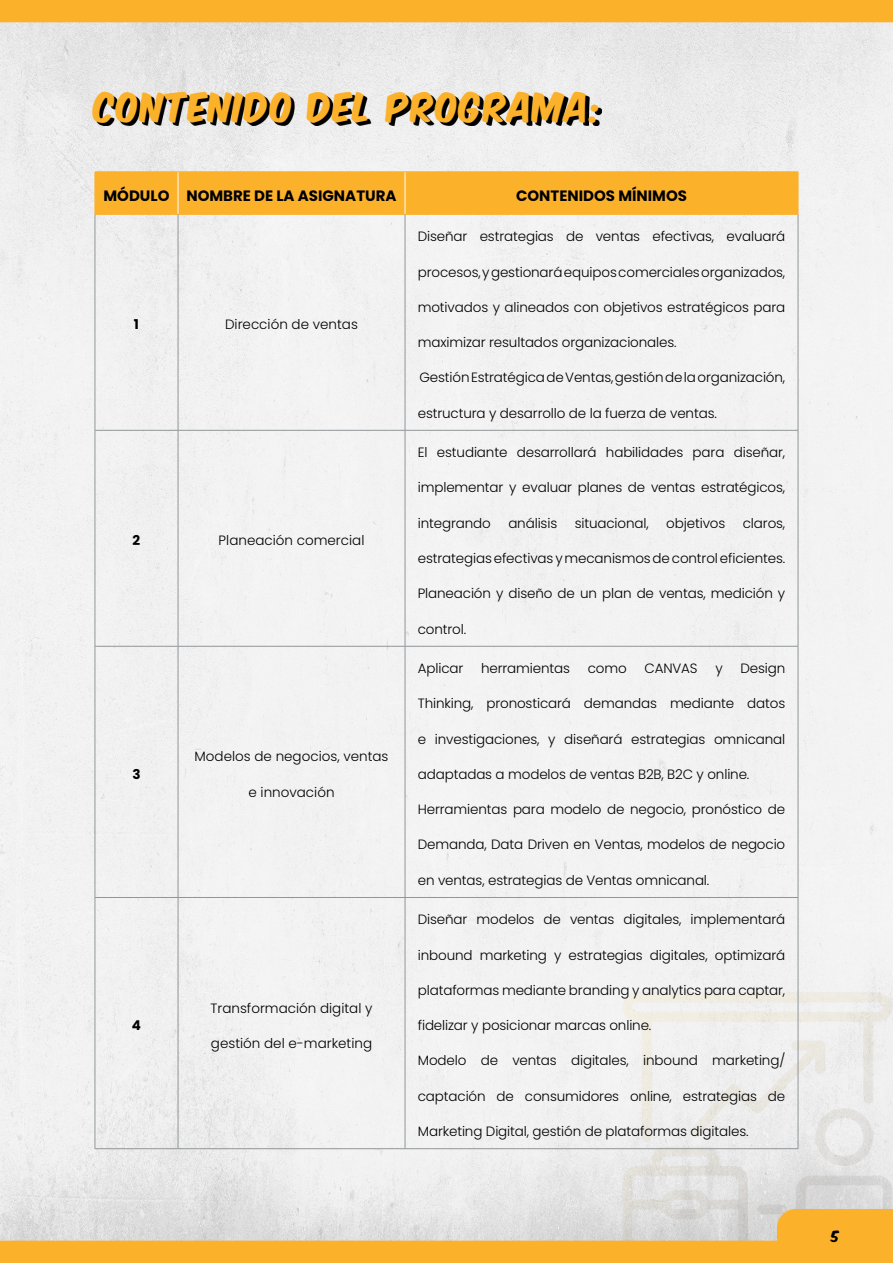
<style>
.page{position:relative;width:893px;height:1263px;background:#fff}
.page>*{position:absolute;margin:0;border:0;box-sizing:border-box;transform-origin:0 0}
.t1{font:34.5px "Komika Axis";letter-spacing:.05em;color:#fcb12b;scale:.94 1}
.t2{font:700 15px "Poppins";color:#000}
.t3{font:300 13.5px "Poppins";letter-spacing:-.01em;color:#000}
.t4{font:700 13.5px "Poppins";color:#000}
.t5{font:13.5px "Komika Axis";color:#000}
</style>
<div class="page">
<img style="left:0;top:22px;width:893px;height:1219px">
<img style="left:623px;top:992px;width:270px;height:249px">
<div style="left:0;top:1241px;width:893px;height:22px;background:#fcb12a"></div>
<div style="left:0;top:0;width:893px;height:22px;background:#fcb12a"></div>
<div style="left:776px;top:1208px;width:117px;height:55px;background:#fcb12b"></div>
<div style="left:96px;top:173px;width:702px;height:41px;background:#fcb12b"></div>
<hr style="left:178px;top:172px;width:1px;height:42px;background:#fff">
<hr style="left:405px;top:172px;width:1px;height:42px;background:#fff">
<hr style="left:95px;top:172px;width:83px;height:1px;background:#fcb12b">
<hr style="left:95px;top:172px;width:1px;height:42px;background:#fcb12b">
<hr style="left:178px;top:172px;width:227px;height:1px;background:#fcb12b">
<hr style="left:405px;top:172px;width:393px;height:1px;background:#fcb12b">
<hr style="left:798px;top:172px;width:1px;height:42px;background:#fcb12b">
<hr style="left:95px;top:214px;width:83px;height:1px;background:#fcb12b">
<hr style="left:178px;top:214px;width:227px;height:1px;background:#fcb12b">
<hr style="left:405px;top:214px;width:393px;height:1px;background:#fcb12b">
<hr style="left:95px;top:215px;width:1px;height:215px;background:#919698">
<hr style="left:178px;top:215px;width:1px;height:215px;background:#919698">
<hr style="left:405px;top:215px;width:1px;height:215px;background:#919698">
<hr style="left:798px;top:215px;width:1px;height:215px;background:#919698">
<hr style="left:95px;top:430px;width:83px;height:1px;background:#919698">
<hr style="left:95px;top:430px;width:1px;height:216px;background:#919698">
<hr style="left:178px;top:430px;width:227px;height:1px;background:#919698">
<hr style="left:178px;top:430px;width:1px;height:216px;background:#919698">
<hr style="left:405px;top:430px;width:393px;height:1px;background:#919698">
<hr style="left:405px;top:430px;width:1px;height:216px;background:#919698">
<hr style="left:798px;top:430px;width:1px;height:216px;background:#919698">
<hr style="left:95px;top:646px;width:83px;height:1px;background:#919698">
<hr style="left:95px;top:646px;width:1px;height:251px;background:#919698">
<hr style="left:178px;top:646px;width:227px;height:1px;background:#919698">
<hr style="left:178px;top:646px;width:1px;height:251px;background:#919698">
<hr style="left:405px;top:646px;width:393px;height:1px;background:#919698">
<hr style="left:405px;top:646px;width:1px;height:251px;background:#919698">
<hr style="left:798px;top:646px;width:1px;height:251px;background:#919698">
<hr style="left:95px;top:897px;width:83px;height:1px;background:#919698">
<hr style="left:95px;top:898px;width:1px;height:250px;background:#919698">
<hr style="left:178px;top:897px;width:227px;height:1px;background:#919698">
<hr style="left:178px;top:898px;width:1px;height:250px;background:#919698">
<hr style="left:405px;top:897px;width:393px;height:1px;background:#919698">
<hr style="left:405px;top:898px;width:1px;height:250px;background:#919698">
<hr style="left:798px;top:898px;width:1px;height:250px;background:#919698">
<hr style="left:95px;top:1148px;width:83px;height:1px;background:#919698">
<hr style="left:178px;top:1148px;width:227px;height:1px;background:#919698">
<hr style="left:405px;top:1148px;width:393px;height:1px;background:#919698">
<svg style="left:96px;top:94px;width:506px;height:32px;background:#6f6f6f"></svg>
<h1 class="t1" style="left:94px;top:90px;width:541px">CONTENIDO DEL PROGRAMA:</h1>
<p class="t2" style="left:103px;top:187px;width:295px">MÓDULO NOMBRE DE LA ASIGNATURA</p>
<p class="t2" style="left:516px;top:187px;width:172px">CONTENIDOS MÍNIMOS</p>
<p class="t4" style="left:134px;top:317px;width:7px">1</p>
<p class="t3" style="left:225px;top:317px;width:134px">Dirección de ventas</p>
<p class="t4" style="left:133px;top:533px;width:9px">2</p>
<p class="t3" style="left:219px;top:533px;width:147px">Planeación comercial</p>
<p class="t4" style="left:132px;top:766px;width:10px">3</p>
<p class="t3" style="left:195px;top:749px;width:195px">Modelos de negocios, ventas</p>
<p class="t3" style="left:249px;top:784px;width:88px">e innovación</p>
<p class="t4" style="left:132px;top:1017px;width:11px">4</p>
<p class="t3" style="left:210px;top:1000px;width:164px">Transformación digital y</p>
<p class="t3" style="left:211px;top:1035px;width:163px">gestión del e-marketing</p>
<p class="t3" style="left:418px;top:229px;width:369px">Diseñar estrategias de ventas efectivas, evaluará</p>
<p class="t3" style="left:418px;top:264px;width:369px">procesos, y gestionará equipos comerciales organizados,</p>
<p class="t3" style="left:418px;top:299px;width:369px">motivados y alineados con objetivos estratégicos para</p>
<p class="t3" style="left:418px;top:334px;width:260px">maximizar resultados organizacionales.</p>
<p class="t3" style="left:419px;top:370px;width:367px">Gestión Estratégica de Ventas, gestión de la organización,</p>
<p class="t3" style="left:418px;top:405px;width:301px">estructura y desarrollo de la fuerza de ventas.</p>
<p class="t3" style="left:418px;top:445px;width:369px">El estudiante desarrollará habilidades para diseñar,</p>
<p class="t3" style="left:418px;top:480px;width:369px">implementar y evaluar planes de ventas estratégicos,</p>
<p class="t3" style="left:418px;top:515px;width:75px">integrando</p>
<p class="t3" style="left:508px;top:515px;width:50px">análisis</p>
<p class="t3" style="left:575px;top:515px;width:76px">situacional,</p>
<p class="t3" style="left:666px;top:515px;width:61px">objetivos</p>
<p class="t3" style="left:743px;top:515px;width:44px">claros,</p>
<p class="t3" style="left:418px;top:550px;width:369px">estrategias efectivas y mecanismos de control eficientes.</p>
<p class="t3" style="left:418px;top:586px;width:369px">Planeación y diseño de un plan de ventas, medición y</p>
<p class="t3" style="left:418px;top:621px;width:50px">control.</p>
<p class="t3" style="left:418px;top:661px;width:47px">Aplicar</p>
<p class="t3" style="left:481px;top:661px;width:90px">herramientas</p>
<p class="t3" style="left:588px;top:661px;width:41px">como</p>
<p class="t3" style="left:644px;top:661px;width:55px">CANVAS</p>
<p class="t3" style="left:715px;top:661px;width:9px">y</p>
<p class="t3" style="left:740px;top:661px;width:46px">Design</p>
<p class="t3" style="left:418px;top:696px;width:369px">Thinking, pronosticará demandas mediante datos</p>
<p class="t3" style="left:418px;top:731px;width:369px">e investigaciones, y diseñará estrategias omnicanal</p>
<p class="t3" style="left:418px;top:766px;width:333px">adaptadas a modelos de ventas B2B, B2C y online.</p>
<p class="t3" style="left:418px;top:802px;width:369px">Herramientas para modelo de negocio, pronóstico de</p>
<p class="t3" style="left:418px;top:837px;width:369px">Demanda, Data Driven en Ventas, modelos de negocio</p>
<p class="t3" style="left:418px;top:872px;width:293px">en ventas, estrategias de Ventas omnicanal.</p>
<p class="t3" style="left:418px;top:912px;width:369px">Diseñar modelos de ventas digitales, implementará</p>
<p class="t3" style="left:418px;top:947px;width:369px">inbound marketing y estrategias digitales, optimizará</p>
<p class="t3" style="left:418px;top:982px;width:369px">plataformas mediante branding y analytics para captar,</p>
<p class="t3" style="left:418px;top:1017px;width:235px">fidelizar y posicionar marcas online.</p>
<p class="t3" style="left:418px;top:1053px;width:369px">Modelo de ventas digitales, inbound marketing/</p>
<p class="t3" style="left:418px;top:1088px;width:369px">captación de consumidores online, estrategias de</p>
<p class="t3" style="left:418px;top:1123px;width:332px">Marketing Digital, gestión de plataformas digitales.</p>
<p class="t5" style="left:831px;top:1229px;width:9px">5</p>
</div>
